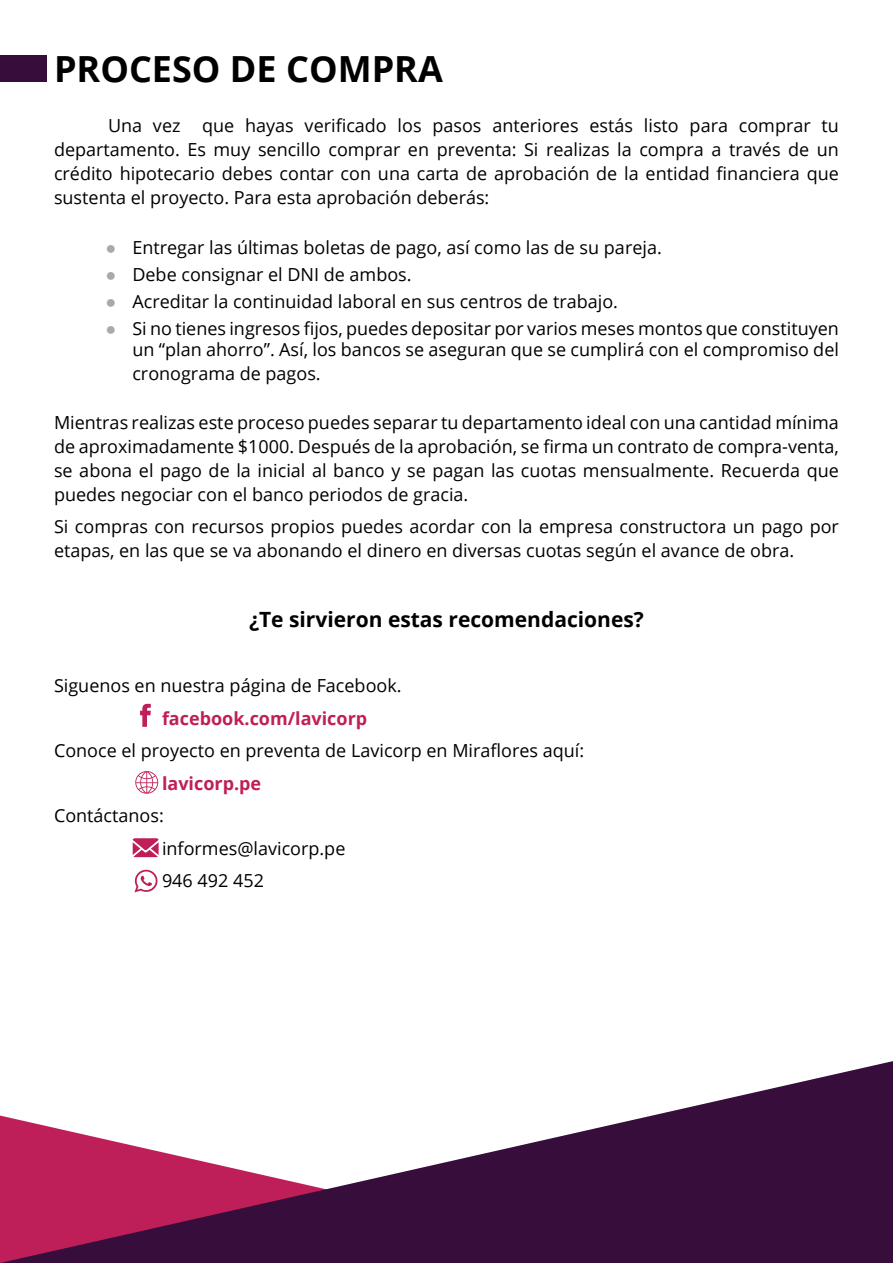
<style>
.page{position:relative;width:893px;height:1263px;background:#fff}
.page>*{position:absolute;margin:0;border:0;box-sizing:border-box;transform-origin:0 0}
.t1{font:700 36px "Open Sans";color:#000}
.t2{font:700 21px "Open Sans";color:#000}
.t3{font:18px/24px "Open Sans";color:#000;text-align:justify}
.t4{font:700 18px "Open Sans";color:#bf1f59}
.s1{font-family:"Arial";color:#a7a9ac}
</style>
<div class="page">
<svg style="left:0;top:1061px;width:893px;height:202px"></svg>
<div style="left:0;top:56px;width:47px;height:26px;background:#360d3b"></div>
<svg style="left:133px;top:838px;width:26px;height:19px"></svg>
<svg style="left:134px;top:870px;width:24px;height:22px"></svg>
<svg style="left:140px;top:704px;width:11px;height:23px"></svg>
<svg style="left:135px;top:771px;width:23px;height:23px"></svg>
<h1 class="t1" style="left:54px;top:43px;width:390px">PROCESO DE COMPRA</h1>
<p class="t3" style="left:54px;top:113px;width:786px;text-indent:54px">Una vez que hayas verificado los pasos anteriores estás listo para comprar tu departamento. Es muy sencillo comprar en preventa: Si realizas la compra a través de un crédito hipotecario debes contar con una carta de aprobación de la entidad financiera que sustenta el proyecto. Para esta aprobación deberás:</p>
<p class="t3" style="left:105px;top:235px;width:558px"><span class="s1">●</span> Entregar las últimas boletas de pago, así como las de su pareja.</p>
<p class="t3" style="left:105px;top:262px;width:308px"><span class="s1">●</span> Debe consignar el DNI de ambos.</p>
<p class="t3" style="left:105px;top:289px;width:514px"><span class="s1">●</span> Acreditar la continuidad laboral en sus centros de trabajo.</p>
<p class="t3" style="left:105px;top:318px;width:735px;line-height:21px;text-align:right"><span class="s1">●</span> Si no tienes ingresos fijos, puedes depositar por varios meses montos que constituyen un “plan ahorro”. Así, los bancos se aseguran que se cumplirá con el compromiso del</p>
<p class="t3" style="left:132px;top:361px;width:190px">cronograma de pagos.</p>
<p class="t3" style="left:54px;top:410px;width:786px">Mientras realizas este proceso puedes separar tu departamento ideal con una cantidad mínima de aproximadamente $1000. Después de la aprobación, se firma un contrato de compra-venta, se abona el pago de la inicial al banco y se pagan las cuotas mensualmente. Recuerda que puedes negociar con el banco periodos de gracia.</p>
<p class="t3" style="left:54px;top:514px;width:786px">Si compras con recursos propios puedes acordar con la empresa constructora un pago por etapas, en las que se va abonando el dinero en diversas cuotas según el avance de obra.</p>
<p class="t2" style="left:249px;top:605px;width:396px">¿Te sirvieron estas recomendaciones?</p>
<p class="t3" style="left:54px;top:673px;width:349px">Siguenos en nuestra página de Facebook.</p>
<p class="t4" style="left:162px;top:705px;width:207px">facebook.com/lavicorp</p>
<p class="t3" style="left:54px;top:738px;width:532px">Conoce el proyecto en preventa de Lavicorp en Miraflores aquí:</p>
<p class="t4" style="left:162px;top:770px;width:101px">lavicorp.pe</p>
<p class="t3" style="left:162px;top:799px;width:185px;line-height:32.5px;text-align:left;text-indent:-108px">Contáctanos: informes@lavicorp.pe<br>946 492 452</p>
</div>
